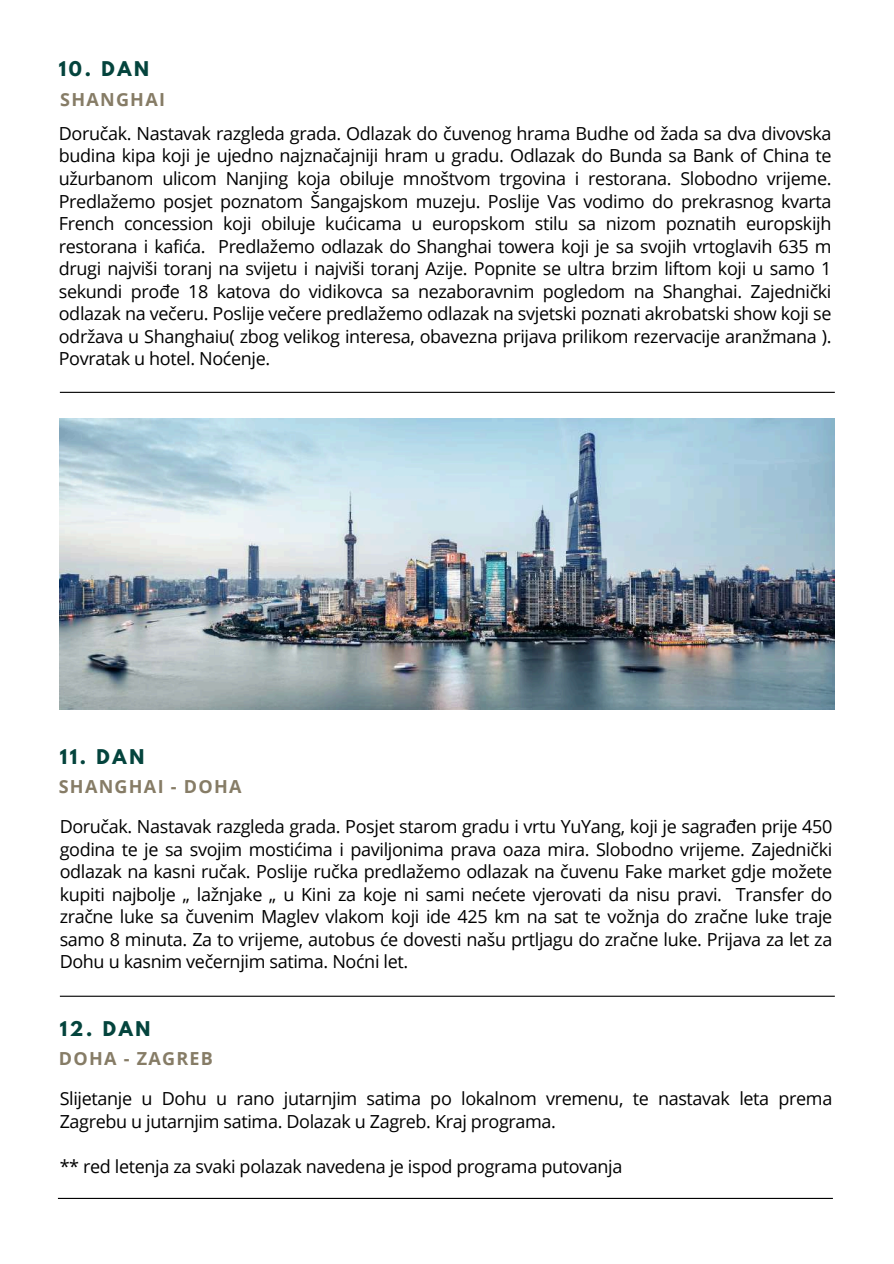
<style>
.page{position:relative;width:894px;height:1264px;background:#fff}
.page>*{position:absolute;margin:0;border:0;box-sizing:border-box;transform-origin:0 0}
.t1{font:18px/22.5px "Open Sans";letter-spacing:-.02em;color:#000;text-align:justify}
.t2{font:700 18px "Open Sans";letter-spacing:.07em;color:#867c66}
.t3{font:700 18px "League Spartan";letter-spacing:.15em;color:#04443d}
</style>
<div class="page">
<hr style="left:60px;top:392px;width:774px;height:1px;background:#000">
<hr style="left:60px;top:995px;width:774px;height:1px;background:#000">
<hr style="left:58px;top:1197px;width:774px;height:1px;background:#000">
<img style="left:60px;top:419px;width:774px;height:290px">
<p class="t3" style="left:59px;top:60px;width:92px">10. DAN</p>
<p class="t2" style="left:60px;top:86px;width:106px">SHANGHAI</p>
<p class="t1" style="left:59px;top:122px;width:774px">Doručak. Nastavak razgleda grada. Odlazak do čuvenog hrama Budhe od žada sa dva divovska budina kipa koji je ujedno najznačajniji hram u gradu. Odlazak do Bunda sa Bank of China te užurbanom ulicom Nanjing koja obiluje mnoštvom trgovina i restorana. Slobodno vrijeme.<br>Predlažemo posjet poznatom Šangajskom muzeju. Poslije Vas vodimo do prekrasnog kvarta French concession koji obiluje kućicama u europskom stilu sa nizom poznatih europskijh restorana i kafića. Predlažemo odlazak do Shanghai towera koji je sa svojih vrtoglavih 635 m drugi najviši toranj na svijetu i najviši toranj Azije. Popnite se ultra brzim liftom koji u samo 1 sekundi prođe 18 katova do vidikovca sa nezaboravnim pogledom na Shanghai. Zajednički odlazak na večeru. Poslije večere predlažemo odlazak na svjetski poznati akrobatski show koji se održava u Shanghaiu( zbog velikog interesa, obavezna prijava prilikom rezervacije aranžmana ).<br>Povratak u hotel. Noćenje.</p>
<p class="t3" style="left:60px;top:747px;width:86px">11. DAN</p>
<p class="t2" style="left:59px;top:774px;width:184px">SHANGHAI - DOHA</p>
<p class="t1" style="left:60px;top:815px;width:774px">Doručak. Nastavak razgleda grada. Posjet starom gradu i vrtu YuYang, koji je sagrađen prije 450 godina te je sa svojim mostićima i paviljonima prava oaza mira. Slobodno vrijeme. Zajednički odlazak na kasni ručak. Poslije ručka predlažemo odlazak na čuvenu Fake market gdje možete kupiti najbolje „ lažnjake „ u Kini za koje ni sami nećete vjerovati da nisu pravi. Transfer do zračne luke sa čuvenim Maglev vlakom koji ide 425 km na sat te vožnja do zračne luke traje samo 8 minuta. Za to vrijeme, autobus će dovesti našu prtljagu do zračne luke. Prijava za let za Dohu u kasnim večernjim satima. Noćni let.</p>
<p class="t3" style="left:60px;top:1019px;width:92px">12. DAN</p>
<p class="t2" style="left:59px;top:1046px;width:156px">DOHA - ZAGREB</p>
<p class="t1" style="left:60px;top:1086px;width:774px">Slijetanje u Dohu u rano jutarnjim satima po lokalnom vremenu, te nastavak leta prema<br>Zagrebu u jutarnjim satima. Dolazak u Zagreb. Kraj programa.</p>
<p class="t1" style="left:60px;top:1154px;width:564px">** red letenja za svaki polazak navedena je ispod programa putovanja</p>
</div>
